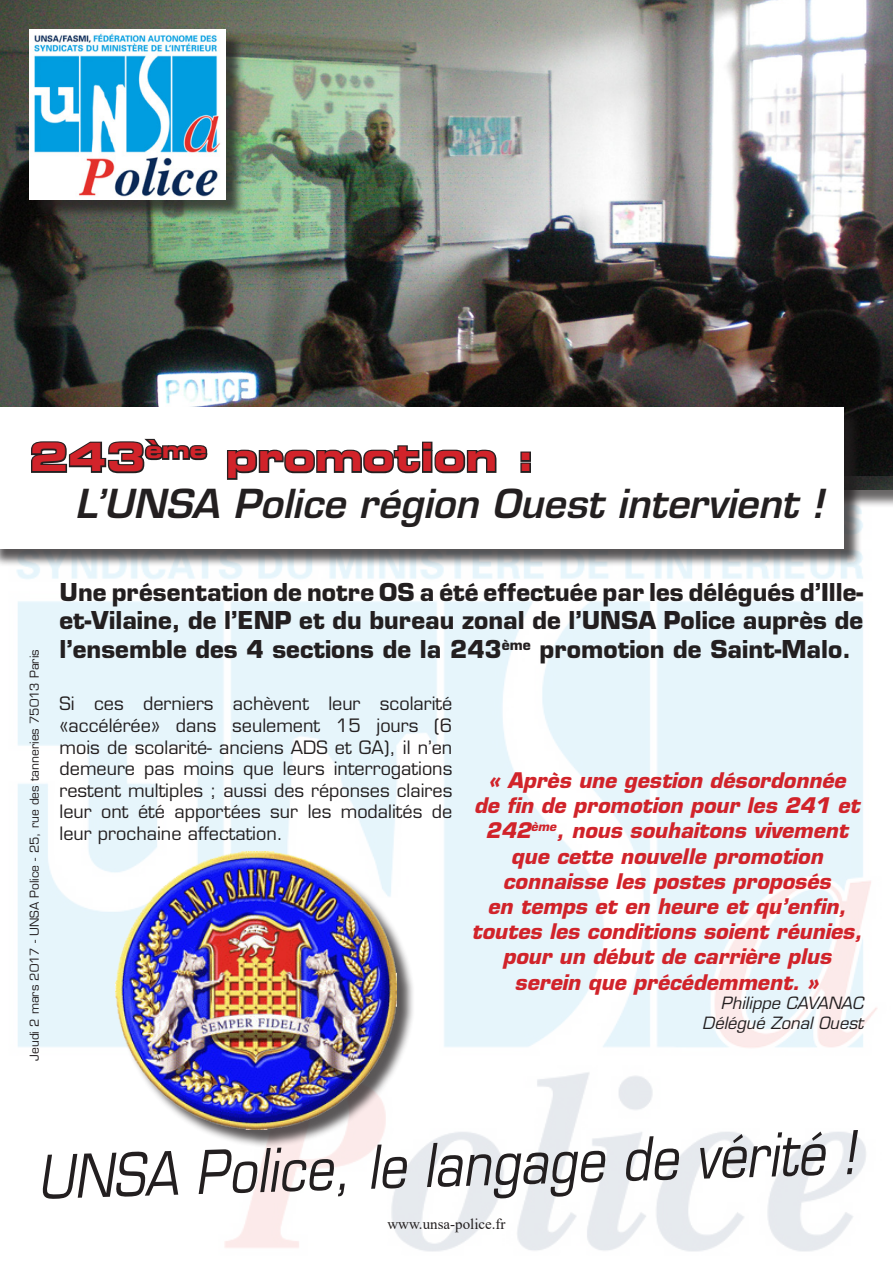
<style>
.page{position:relative;width:893px;height:1263px;background:#fff}
.page>*{position:absolute;margin:0;border:0;box-sizing:border-box;transform-origin:0 0}
.t1{font:italic 58.5px "Eurostile LT Std";color:#231f20;scale:.85 1}
.t2{font:italic 600 39px "Eurostile LT Std";color:#231f20}
.t3{font:39px "Eurostile LT Std Bold Ex 2";color:#d1232a}
.t4{font:700 24px/28.8px "Eurostile LT Std";color:#231f20;text-align:justify}
.t5{font:italic 700 21px/25.2px "Eurostile LT Std";color:#d1232a;text-align:center}
.t6{font:18px/21.6px "Eurostile LT Std";color:#231f20;text-align:justify}
.t7{font:italic 16.5px "Eurostile LT Std";color:#231f20}
.t8{font:15px "Times New Roman";color:#231f20}
.t9{font:12px "Eurostile LT Std";color:#231f20}
.s1{font-size:36px}
</style>
<div class="page">
<img style="left:0;top:0;width:893px;height:477px">
<img style="left:16px;top:477px;width:877px;height:775px">
<div style="left:0;top:409px;width:862px;height:158px;background:#231f20;opacity:.75"></div>
<div style="left:0;top:407px;width:843px;height:142px;background:#fff"></div>
<div style="left:32px;top:32px;width:212px;height:186px;background:#231f20;opacity:.75"></div>
<img style="left:30px;top:30px;width:196px;height:170px">
<svg style="left:31px;top:438px;width:177px;height:36px"></svg>
<svg style="left:227px;top:441px;width:270px;height:39px"></svg>
<svg style="left:520px;top:451px;width:11px;height:22px"></svg>
<div style="left:118px;top:854px;width:297px;height:294px;background:#231f20;opacity:.75"></div>
<img style="left:115px;top:852px;width:282px;height:278px">
<p class="t3" style="left:30px;top:430px;width:506px">243<sup>ème</sup> promotion <span class="s1">:</span></p>
<p class="t2" style="left:75px;top:479px;width:750px">L’UNSA Police région Ouest intervient !</p>
<p class="t9" style="left:27px;top:1061px;width:413px;rotate:-90deg">Jeudi 2 mars 2017 - UNSA Police - 25, rue des tanneries 75013 Paris</p>
<p class="t4" style="left:60px;top:577px;width:805px">Une présentation de notre OS a été effectuée par les délégués d’Ille&shy;et-Vilaine, de l’ENP et du bureau zonal de l’UNSA Police auprès de l’ensemble des 4 sections de la 243<sup>ème</sup> promotion de Saint-Malo.</p>
<p class="t6" style="left:60px;top:693px;width:394px">Si ces derniers achèvent leur scolarité «accélérée» dans seulement 15 jours (6 mois de scolarité- anciens ADS et GA), il n’en demeure pas moins que leurs interrogations restent multiples ; aussi des réponses claires leur ont été apportées sur les modalités de leur prochaine affectation.</p>
<p class="t5" style="left:472px;top:768px;width:392px">« Après une gestion désordonnée<br>de fin de promotion pour les 241 et<br>242<sup>ème</sup>, nous souhaitons vivement que cette nouvelle promotion connaisse les postes proposés<br>en temps et en heure et qu’enfin, toutes les conditions soient réunies, pour un début de carrière plus serein que précédemment. »</p>
<p class="t7" style="left:721px;top:993px;width:144px">Philippe CAVANAC</p>
<p class="t7" style="left:702px;top:1013px;width:162px">Délégué Zonal Ouest</p>
<p class="t1" style="left:36px;top:1144px;width:964px;rotate:-2deg">UNSA Police, le langage de vérité !</p>
<p class="t8" style="left:387px;top:1213px;width:120px">www.unsa-police.fr</p>
</div>
